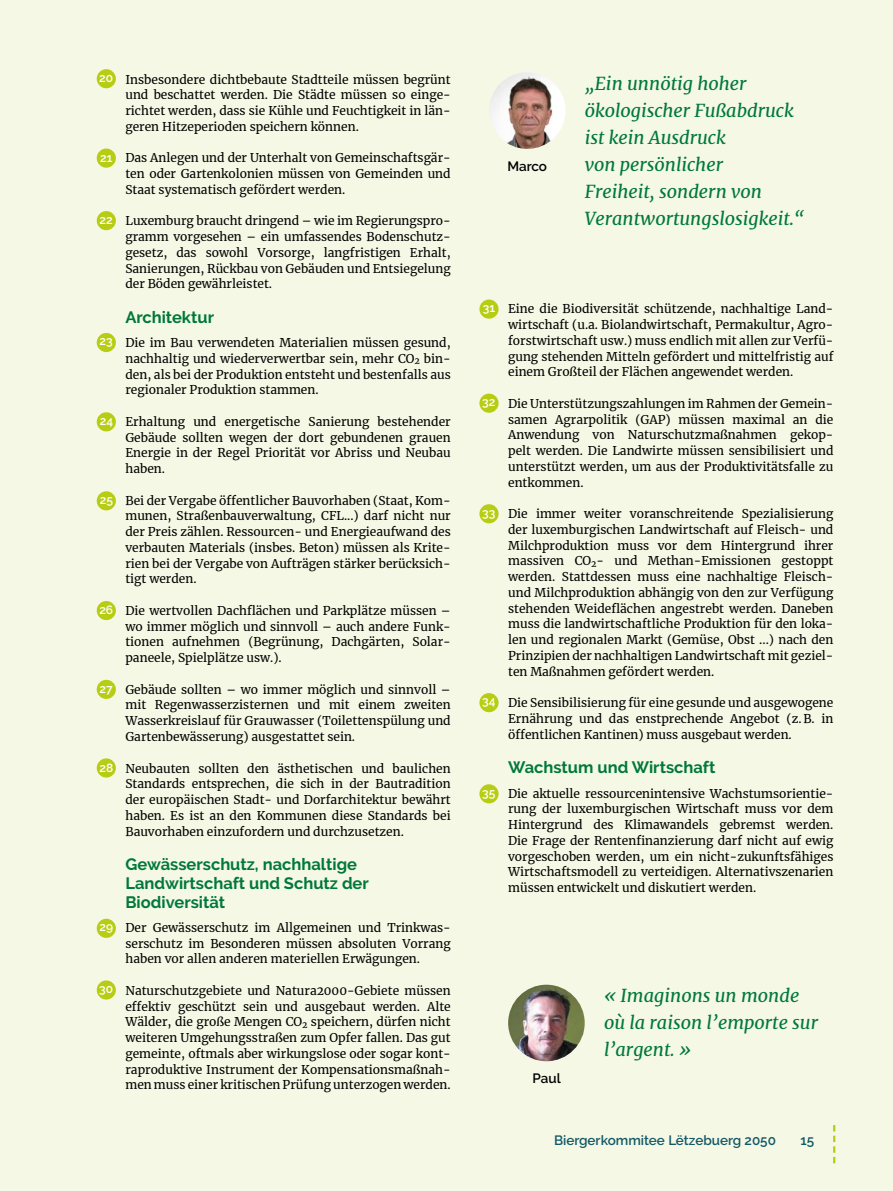
<style>
.page{position:relative;width:893px;height:1191px;background:#f5f8e4}
.page>*{position:absolute;margin:0;border:0;box-sizing:border-box;transform-origin:0 0}
.t1{font:italic 18px/27px "Merriweather";color:#00783a}
.t2{font:700 16.5px/18.8px "Raleway";color:#00783a}
.t3{font:600 13.5px "Raleway";color:#135968}
.t4{font:600 13.5px "Raleway";letter-spacing:-.005em;color:#000}
.t5{font:12px/15.8px "Merriweather";color:#000;text-align:justify}
.t6{font:600 12px "Raleway";color:#fff}
</style>
<div class="page">
<div style="left:97px;top:69px;width:19px;height:19px;background:#b7cd14;border-radius:50%"></div>
<div style="left:97px;top:148px;width:19px;height:20px;background:#b7cd14;border-radius:50%"></div>
<div style="left:97px;top:211px;width:19px;height:19px;background:#b7cd14;border-radius:50%"></div>
<div style="left:97px;top:333px;width:19px;height:19px;background:#b7cd14;border-radius:50%"></div>
<div style="left:97px;top:412px;width:19px;height:19px;background:#b7cd14;border-radius:50%"></div>
<div style="left:97px;top:491px;width:19px;height:19px;background:#b7cd14;border-radius:50%"></div>
<div style="left:97px;top:601px;width:19px;height:19px;background:#b7cd14;border-radius:50%"></div>
<div style="left:97px;top:680px;width:19px;height:19px;background:#b7cd14;border-radius:50%"></div>
<div style="left:97px;top:758px;width:19px;height:19px;background:#b7cd14;border-radius:50%"></div>
<div style="left:97px;top:918px;width:19px;height:20px;background:#b7cd14;border-radius:50%"></div>
<div style="left:97px;top:980px;width:19px;height:19px;background:#b7cd14;border-radius:50%"></div>
<div style="left:479px;top:299px;width:20px;height:20px;background:#b7cd14;border-radius:50%"></div>
<div style="left:479px;top:393px;width:20px;height:20px;background:#b7cd14;border-radius:50%"></div>
<div style="left:479px;top:504px;width:20px;height:19px;background:#b7cd14;border-radius:50%"></div>
<div style="left:479px;top:693px;width:20px;height:19px;background:#b7cd14;border-radius:50%"></div>
<div style="left:479px;top:784px;width:20px;height:19px;background:#b7cd14;border-radius:50%"></div>
<img style="left:489px;top:72px;width:77px;height:77px;border-radius:38px">
<img style="left:508px;top:984px;width:77px;height:77px;border-radius:38px">
<svg style="left:833px;top:1125px;width:2px;height:38px"></svg>
<p class="t6" style="left:99px;top:71px;width:15px">20</p>
<p class="t6" style="left:100px;top:150px;width:14px">21</p>
<p class="t6" style="left:99px;top:212px;width:15px">22</p>
<p class="t6" style="left:99px;top:334px;width:15px">23</p>
<p class="t6" style="left:100px;top:414px;width:15px">24</p>
<p class="t6" style="left:100px;top:493px;width:15px">25</p>
<p class="t6" style="left:99px;top:603px;width:15px">26</p>
<p class="t6" style="left:99px;top:681px;width:15px">27</p>
<p class="t6" style="left:99px;top:761px;width:15px">28</p>
<p class="t6" style="left:99px;top:920px;width:15px">29</p>
<p class="t6" style="left:99px;top:982px;width:15px">30</p>
<p class="t5" style="left:125px;top:71px;width:327px">Insbesondere dichtbebaute Stadtteile müssen begrünt und beschattet werden. Die Städte müssen so einge&shy;richtet werden, dass sie Kühle und Feuchtigkeit in län&shy;geren Hitzeperioden speichern können.</p>
<p class="t5" style="left:125px;top:150px;width:327px">Das Anlegen und der Unterhalt von Gemeinschaftsgär&shy;ten oder Gartenkolonien müssen von Gemeinden und Staat systematisch gefördert werden.</p>
<p class="t5" style="left:125px;top:213px;width:327px">Luxemburg braucht dringend – wie im Regierungspro&shy;gramm vorgesehen – ein umfassendes Bodenschutz&shy;gesetz, das sowohl Vorsorge, langfristigen Erhalt, Sanierungen, Rückbau von Gebäuden und Entsiegelung der Böden gewährleistet.</p>
<h2 class="t2" style="left:125px;top:308px;width:90px">Architektur</h2>
<p class="t5" style="left:125px;top:334px;width:327px">Die im Bau verwendeten Materialien müssen gesund, nachhaltig und wiederverwertbar sein, mehr CO<sub>2</sub> bin&shy;den, als bei der Produktion entsteht und bestenfalls aus regionaler Produktion stammen.</p>
<p class="t5" style="left:125px;top:413px;width:327px">Erhaltung und energetische Sanierung bestehender Gebäude sollten wegen der dort gebundenen grauen Energie in der Regel Priorität vor Abriss und Neubau haben.</p>
<p class="t5" style="left:125px;top:492px;width:327px">Bei der Vergabe öffentlicher Bauvorhaben (Staat, Kom&shy;munen, Straßenbauverwaltung, CFL...) darf nicht nur der Preis zählen. Ressourcen- und Energieaufwand des verbauten Materials (insbes. Beton) müssen als Krite&shy;rien bei der Vergabe von Aufträgen stärker berücksich&shy;tigt werden.</p>
<p class="t5" style="left:125px;top:602px;width:327px;text-align:left">Die wertvollen Dachflächen und Parkplätze müssen – wo immer möglich und sinnvoll – auch andere Funk&shy;tionen aufnehmen (Begrünung, Dachgärten, Solar&shy;paneele, Spielplätze usw.).</p>
<p class="t5" style="left:125px;top:681px;width:327px">Gebäude sollten – wo immer möglich und sinnvoll – mit Regenwasserzisternen und mit einem zweiten Wasserkreislauf für Grauwasser (Toilettenspülung und Gartenbewässerung) ausgestattet sein.</p>
<p class="t5" style="left:125px;top:760px;width:327px">Neubauten sollten den ästhetischen und baulichen Standards entsprechen, die sich in der Bautradition der europäischen Stadt- und Dorfarchitektur bewährt haben. Es ist an den Kommunen diese Standards bei Bauvorhaben einzufordern und durchzusetzen.</p>
<h2 class="t2" style="left:125px;top:855px;width:245px">Gewässerschutz, nachhaltige<br>Landwirtschaft und Schutz der<br>Biodiversität</h2>
<p class="t5" style="left:125px;top:919px;width:327px">Der Gewässerschutz im Allgemeinen und Trinkwas&shy;serschutz im Besonderen müssen absoluten Vorrang haben vor allen anderen materiellen Erwägungen.</p>
<p class="t5" style="left:125px;top:982px;width:327px">Naturschutzgebiete und Natura2000-Gebiete müssen effektiv geschützt sein und ausgebaut werden. Alte Wälder, die große Mengen CO<sub>2</sub> speichern, dürfen nicht weiteren Umgehungsstraßen zum Opfer fallen. Das gut gemeinte, oftmals aber wirkungslose oder sogar kont&shy;raproduktive Instrument der Kompensationsmaßnah&shy;men muss einer kritischen Prüfung unterzogen werden.</p>
<p class="t4" style="left:507px;top:158px;width:41px">Marco</p>
<h1 class="t1" style="left:585px;top:70px;width:221px">„Ein unnötig hoher ökologischer Fußabdruck ist kein Ausdruck<br>von persönlicher<br>Freiheit, sondern von<br>Verantwortungslosigkeit.“</h1>
<p class="t6" style="left:483px;top:301px;width:14px">31</p>
<p class="t6" style="left:482px;top:395px;width:15px">32</p>
<p class="t6" style="left:482px;top:505px;width:15px">33</p>
<p class="t6" style="left:482px;top:694px;width:15px">34</p>
<p class="t6" style="left:482px;top:785px;width:15px">35</p>
<p class="t5" style="left:508px;top:301px;width:327px">Eine die Biodiversität schützende, nachhaltige Land&shy;wirtschaft (u.a. Biolandwirtschaft, Permakultur, Agro&shy;forstwirtschaft usw.) muss endlich mit allen zur Verfü&shy;gung stehenden Mitteln gefördert und mittelfristig auf einem Großteil der Flächen angewendet werden.</p>
<p class="t5" style="left:508px;top:395px;width:327px">Die Unterstützungszahlungen im Rahmen der Gemein&shy;samen Agrarpolitik (GAP) müssen maximal an die Anwendung von Naturschutzmaßnahmen gekop&shy;pelt werden. Die Landwirte müssen sensibilisiert und unterstützt werden, um aus der Produktivitätsfalle zu entkommen.</p>
<p class="t5" style="left:508px;top:505px;width:327px">Die immer weiter voranschreitende Spezialisierung der luxemburgischen Landwirtschaft auf Fleisch- und Milchproduktion muss vor dem Hintergrund ihrer massiven CO<sub>2</sub>- und Methan-Emissionen gestoppt werden. Stattdessen muss eine nachhaltige Fleisch&shy;und Milchproduktion abhängig von den zur Verfügung stehenden Weideflächen angestrebt werden. Daneben muss die landwirtschaftliche Produktion für den loka&shy;len und regionalen Markt (Gemüse, Obst ...) nach den Prinzipien der nachhaltigen Landwirtschaft mit geziel&shy;ten Maßnahmen gefördert werden.</p>
<p class="t5" style="left:508px;top:694px;width:327px">Die Sensibilisierung für eine gesunde und ausgewogene Ernährung und das enstprechende Angebot (z. B. in öffentlichen Kantinen) muss ausgebaut werden.</p>
<h2 class="t2" style="left:508px;top:758px;width:209px">Wachstum und Wirtschaft</h2>
<p class="t5" style="left:508px;top:785px;width:327px">Die aktuelle ressourcenintensive Wachstumsorientie&shy;rung der luxemburgischen Wirtschaft muss vor dem Hintergrund des Klimawandels gebremst werden.<br>Die Frage der Rentenfinanzierung darf nicht auf ewig vorgeschoben werden, um ein nicht-zukunftsfähiges Wirtschaftsmodell zu verteidigen. Alternativszenarien müssen entwickelt und diskutiert werden.</p>
<p class="t4" style="left:532px;top:1070px;width:30px">Paul</p>
<h1 class="t1" style="left:604px;top:982px;width:216px">« Imaginons un monde où la raison l’emporte sur l’argent. »</h1>
<p class="t3" style="left:554px;top:1132px;width:224px">Biergerkommitee Lëtzebuerg 2050</p>
<p class="t3" style="left:800px;top:1132px;width:15px">15</p>
</div>
